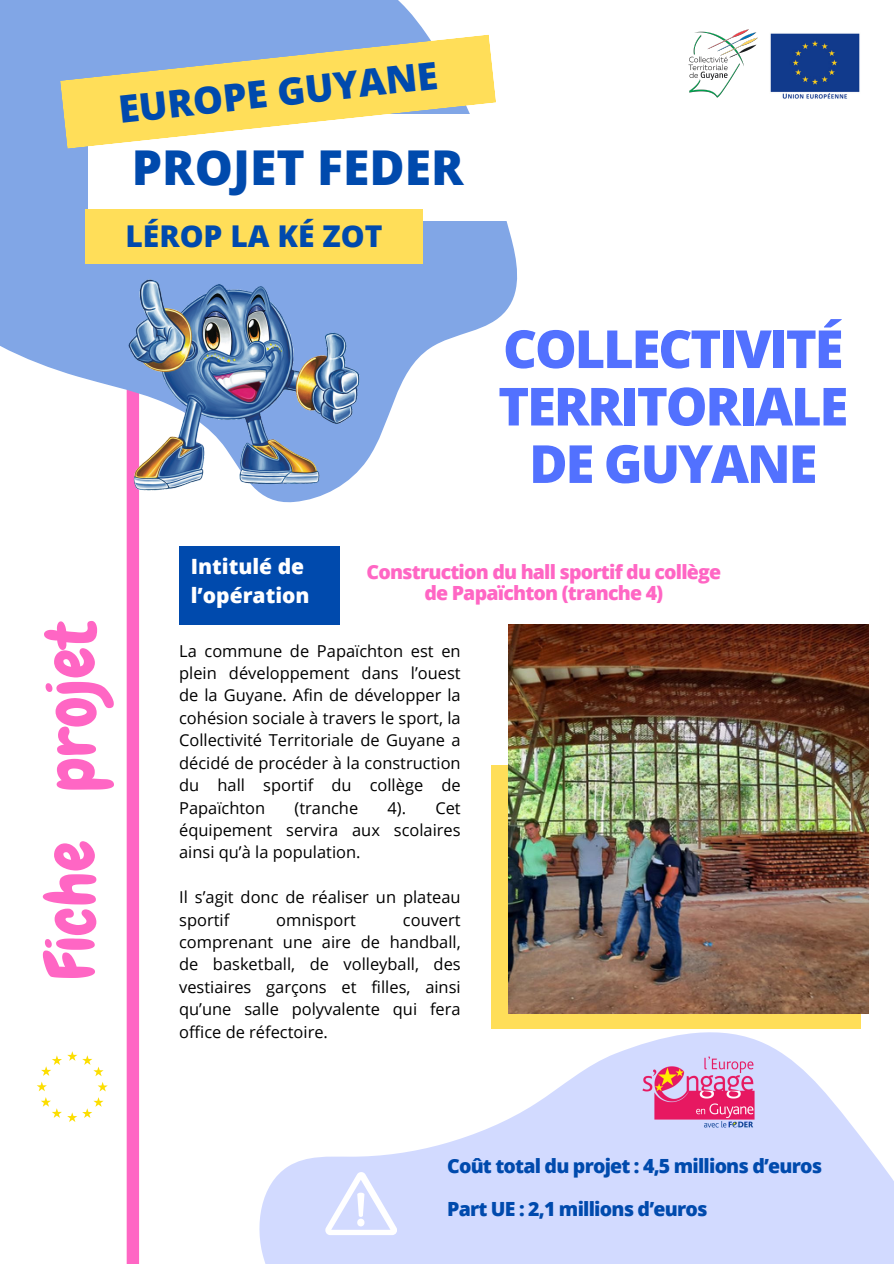
<style>
.page{position:relative;width:894px;height:1264px;background:#fff}
.page>*{position:absolute;margin:0;border:0;box-sizing:border-box;transform-origin:0 0}
.t1{font:69px "Chewy";color:#ff66c4}
.t2{font:800 52.5px/57.4px "Open Sans";letter-spacing:-.04em;color:#5271ff;text-align:center}
.t3{font:800 48px "Open Sans";color:#004aad}
.t4{font:800 37.8px "Open Sans";color:#004aad}
.t5{font:800 30px "Open Sans";color:#004aad}
.t6{font:800 21px/29.2px "Open Sans";color:#fff}
.t7{font:800 19.5px "Open Sans";letter-spacing:-.04em;color:#004aad}
.t8{font:800 19.5px/21.5px "Open Sans";letter-spacing:-.04em;color:#ff66c4;text-align:center}
.t9{font:16.5px/22.4px "Open Sans";color:#000;text-align:justify}
</style>
<div class="page">
<div style="left:127px;top:377px;width:12px;height:886px;background:#ff66c4"></div>
<svg style="left:0;top:0;width:518px;height:584px"></svg>
<div style="left:88px;top:114px;width:419px;height:107px;background:#fff"></div>
<svg style="left:60px;top:34px;width:436px;height:115px;fill:#ffde59"></svg>
<div style="left:85px;top:209px;width:338px;height:54px;background:#ffde59"></div>
<svg style="left:259px;top:1032px;width:634px;height:231px;fill:#d2daff"></svg>
<svg style="left:41px;top:1097px;width:62px;height:25px"></svg>
<svg style="left:37px;top:1051px;width:71px;height:40px"></svg>
<img style="left:104px;top:263px;width:269px;height:283px">
<svg style="left:325px;top:1171px;width:73px;height:64px"></svg>
<img style="left:688px;top:29px;width:68px;height:69px">
<div style="left:179px;top:546px;width:160px;height:78px;background:#004aad"></div>
<div style="left:491px;top:765px;width:369px;height:263px;background:#ffde59"></div>
<img style="left:508px;top:624px;width:360px;height:389px">
<img style="left:770px;top:33px;width:89px;height:66px">
<img style="left:639px;top:1053px;width:118px;height:77px">
<p class="t4" style="left:116px;top:82px;width:322px;rotate:-6deg">EUROPE GUYANE</p>
<p class="t3" style="left:132px;top:134px;width:333px">PROJET FEDER</p>
<p class="t5" style="left:125px;top:215px;width:258px">LÉROP LA KÉ ZOT</p>
<p class="t2" style="left:498px;top:319px;width:351px">COLLECTIVITÉ<br>TERRITORIALE<br>DE GUYANE</p>
<p class="t1" style="left:27px;top:980px;width:363px;rotate:-90deg">Fiche projet</p>
<p class="t6" style="left:191px;top:551px;width:120px">Intitulé de l’opération</p>
<p class="t8" style="left:366px;top:560px;width:356px">Construction du hall sportif du collège de Papaïchton (tranche 4)</p>
<p class="t9" style="left:179px;top:639px;width:283px">La commune de Papaïchton est en plein développement dans l’ouest de la Guyane. Afin de développer la cohésion sociale à travers le sport, la Collectivité Territoriale de Guyane a décidé de procéder à la construction du hall sportif du collège de Papaïchton</p>
<p class="t9" style="left:294px;top:796px;width:65px">(tranche</p>
<p class="t9" style="left:387px;top:796px;width:20px">4).</p>
<p class="t9" style="left:179px;top:796px;width:283px;text-indent:256px">Cet équipement servira aux scolaires ainsi qu’à la population.</p>
<p class="t9" style="left:179px;top:885px;width:283px">Il s’agit donc de réaliser un plateau sportif</p>
<p class="t9" style="left:276px;top:908px;width:81px">omnisport</p>
<p class="t9" style="left:179px;top:908px;width:283px;text-indent:224px">couvert comprenant une aire de handball, de basketball, de volleyball, des vestiaires garçons et filles, ainsi qu’une salle polyvalente qui fera office de réfectoire.</p>
<p class="t7" style="left:447px;top:1152px;width:376px">Coût total du projet : 4,5 millions d’euros</p>
<p class="t7" style="left:447px;top:1195px;width:262px">Part UE : 2,1 millions d’euros</p>
</div>
